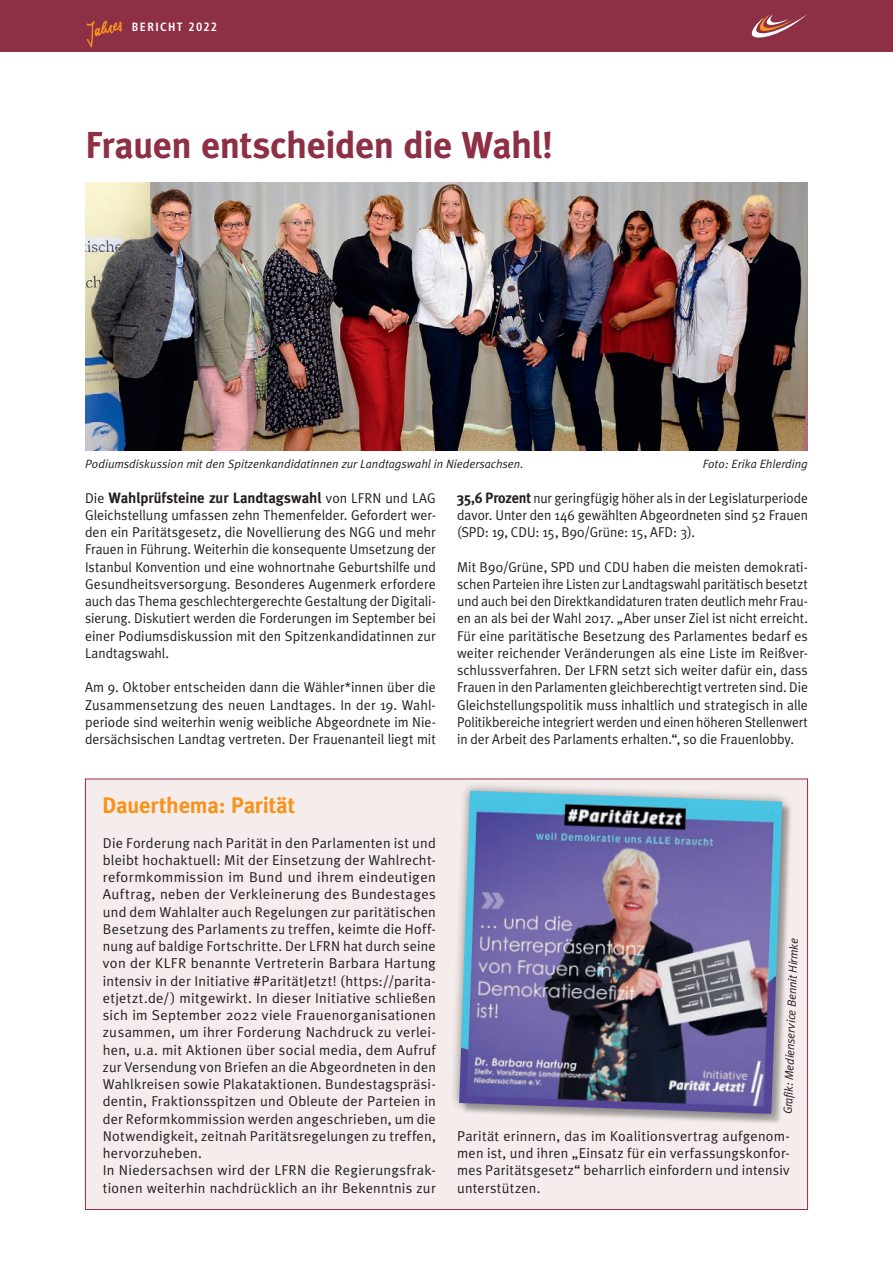
<style>
.page{position:relative;width:893px;height:1263px;background:#fff}
.page>*{position:absolute;margin:0;border:0;box-sizing:border-box;transform-origin:0 0}
.t1{font:700 37.5px "Meta Plus";letter-spacing:-.015em;color:#8d2f45}
.t2{font:700 22.5px "Meta Plus";letter-spacing:-.01em;color:#f7931d}
.t3{font:700 15px "Meta Plus";letter-spacing:-.005em;color:#231f20}
.t4{font:14.25px/17.2px "Meta Plus Normal";letter-spacing:.015em;color:#231f20;text-align:justify}
.t5{font:14.25px/17.2px "Meta Plus Normal";letter-spacing:.015em;color:#231f20;text-align:justify;scale:.95 1}
.t6{font:italic 12px "Meta Plus Normal";color:#231f20}
.t7{font:700 condensed 12px "Frutiger";letter-spacing:.115em;color:#fff}
.s1{font-family:"Meta Plus Normal";font-weight:400;font-size:14.25px}
.s2{font-family:"Meta Plus";font-weight:700;font-size:15px}
</style>
<div class="page">
<div style="left:0;top:0;width:893px;height:51px;background:#8d2f45"></div>
<img style="left:86px;top:21px;width:36px;height:26px">
<svg style="left:751px;top:14px;width:56px;height:24px"></svg>
<img style="left:85px;top:182px;width:723px;height:269px">
<div style="left:85px;top:779px;width:722px;height:430px;background:#f2e9e6"></div>
<svg style="left:453px;top:785px;width:338px;height:338px"></svg>
<img style="left:459px;top:791px;width:323px;height:323px">
<p class="t7" style="left:132px;top:20px;width:87px">BERICHT 2022</p>
<h1 class="t1" style="left:85px;top:123px;width:470px">Frauen entscheiden die Wahl!</h1>
<p class="t6" style="left:85px;top:457px;width:440px">Podiumsdiskussion mit den Spitzenkandidatinnen zur Landtagswahl in Niedersachsen.</p>
<p class="t6" style="left:703px;top:457px;width:107px">Foto: Erika Ehlerding</p>
<p class="t3" style="left:85px;top:489px;width:352px"><span class="s1">Die</span> Wahlprüfsteine zur Landtagswahl <span class="s1">von LFRN und LAG</span></p>
<p class="t4" style="left:85px;top:506px;width:352px">Gleichstellung umfassen zehn Themenfelder. Gefordert wer&shy;den ein Paritätsgesetz, die Novellierung des NGG und mehr Frauen in Führung. Weiterhin die konsequente Umsetzung der Istanbul Konvention und eine wohnortnahe Geburtshilfe und Gesundheitsversorgung. Besonderes Augenmerk erfordere auch das Thema geschlechtergerechte Gestaltung der Digitali&shy;sierung. Diskutiert werden die Forderungen im September bei einer Podiumsdiskussion mit den Spitzenkandidatinnen zur Landtagswahl.</p>
<p class="t4" style="left:85px;top:679px;width:352px">Am 9. Oktober entscheiden dann die Wähler*innen über die Zusammensetzung des neuen Landtages. In der 19. Wahl&shy;periode sind weiterhin wenig weibliche Abgeordnete im Nie&shy;dersächsischen Landtag vertreten. Der Frauenanteil liegt mit</p>
<h2 class="t2" style="left:102px;top:792px;width:195px">Dauerthema: Parität</h2>
<p class="t4" style="left:103px;top:834px;width:335px;text-align:left">Die Forderung nach Parität in den Parlamenten ist und bleibt hochaktuell: Mit der Einsetzung der Wahlrecht&shy;reformkommission im Bund und ihrem eindeutigen Auftrag, neben der Verkleinerung des Bundestages und dem Wahlalter auch Regelungen zur paritätischen Besetzung des Parlaments zu treffen, keimte die Hoff&shy;nung auf baldige Fortschritte. Der LFRN hat durch seine von der KLFR benannte Vertreterin Barbara Hartung intensiv in der Initiative #ParitätJetzt! (https://parita&shy;etjetzt.de/) mitgewirkt. In dieser Initiative schließen sich im September 2022 viele Frauenorganisationen zusammen, um ihrer Forderung Nachdruck zu verlei&shy;hen, u.a. mit Aktionen über social media, dem Aufruf zur Versendung von Briefen an die Abgeordneten in den Wahlkreisen sowie Plakataktionen. Bundestagspräsi&shy;dentin, Fraktionsspitzen und Obleute der Parteien in der Reformkommission werden angeschrieben, um die Notwendigkeit, zeitnah Paritätsregelungen zu treffen, hervorzuheben.<br>In Niedersachsen wird der LFRN die Regierungsfrak&shy;tionen weiterhin nachdrücklich an ihr Bekenntnis zur</p>
<p class="t5" style="left:457px;top:489px;width:371px"><span class="s2">35,6 Prozent</span> nur geringfügig höher als in der Legislaturperiode davor. Unter den 146 gewählten Abgeordneten sind 52 Frauen (SPD: 19, CDU: 15, B90/Grüne: 15, AFD: 3).</p>
<p class="t4" style="left:457px;top:558px;width:352px">Mit B90/Grüne, SPD und CDU haben die meisten demokrati&shy;schen Parteien ihre Listen zur Landtagswahl paritätisch besetzt und auch bei den Direktkandidaturen traten deutlich mehr Frau&shy;en an als bei der Wahl 2017. „Aber unser Ziel ist nicht erreicht.<br>Für eine paritätische Besetzung des Parlamentes bedarf es weiter reichender Veränderungen als eine Liste im Reißver&shy;schlussverfahren. Der LFRN setzt sich weiter dafür ein, dass Frauen in den Parlamenten gleichberechtigt vertreten sind. Die Gleichstellungspolitik muss inhaltlich und strategisch in alle Politikbereiche integriert werden und einen höheren Stellenwert in der Arbeit des Parlaments erhalten.“, so die Frauenlobby.</p>
<p class="t6" style="left:781px;top:1114px;width:178px;rotate:-88deg">Grafik: Medienservice Bennit Hirmke</p>
<p class="t4" style="left:457px;top:1127px;width:334px">Parität erinnern, das im Koalitionsvertrag aufgenom&shy;men ist, und ihren „Einsatz für ein verfassungskonfor&shy;mes Paritätsgesetz“ beharrlich einfordern und intensiv unterstützen.</p>
</div>
